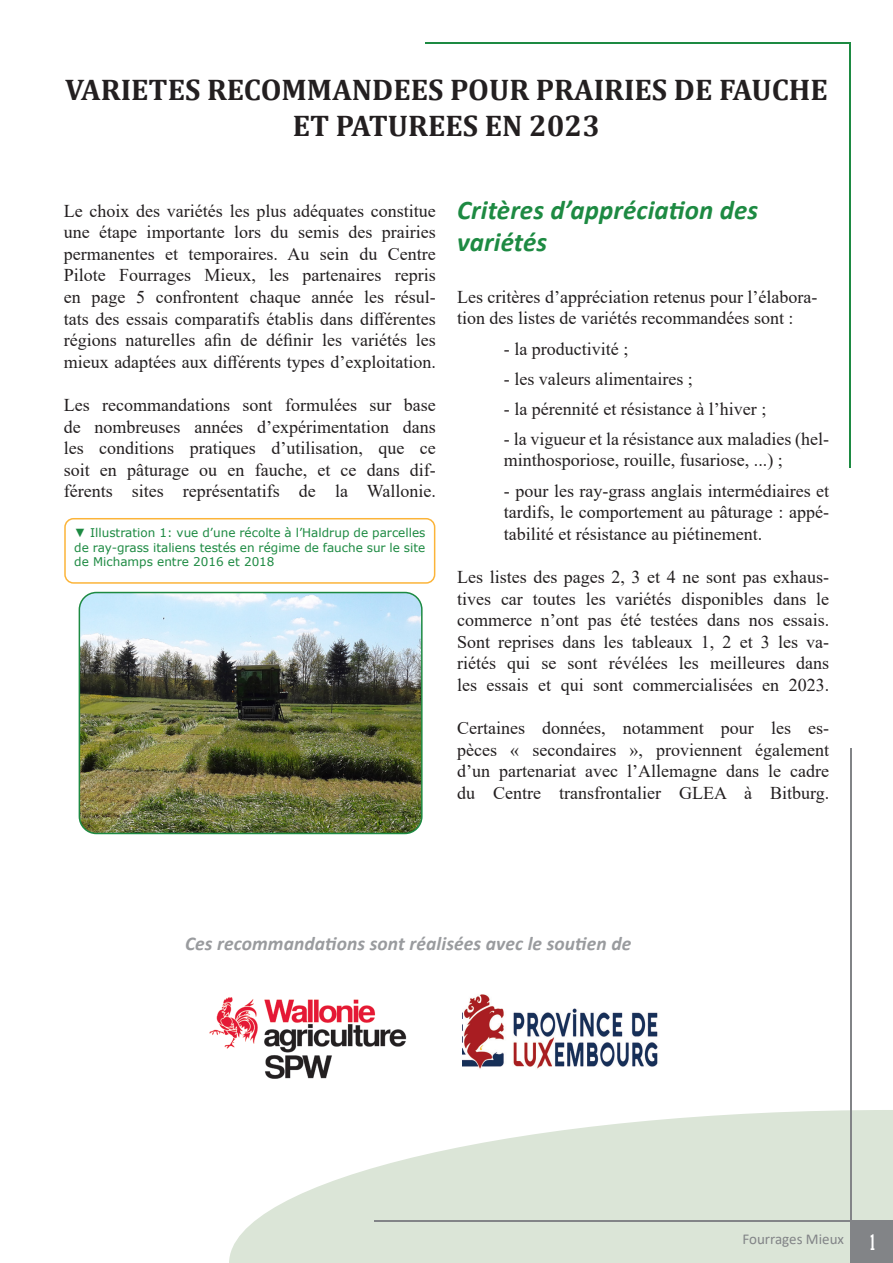
<style>
.page{position:relative;width:893px;height:1263px;background:#fff}
.page>*{position:absolute;margin:0;border:0;box-sizing:border-box;transform-origin:0 0}
.t1{font:700 30px/36px "Cambria";color:#231f20;text-align:center}
.t2{font:italic 700 27px/32.4px "Calibri";letter-spacing:.005em;color:#1d8a42}
.t3{font:condensed 21px "Rockwell";color:#fff}
.t4{font:italic 700 19.5px "Calibri";letter-spacing:.005em;color:#999b9e}
.t5{font:18px/21.6px "Times New Roman";color:#231f20;text-align:justify}
.t6{font:15px "Calibri";color:#828487}
.t7{font:12px/14.4px "Verdana";color:#1d8a42;text-align:justify}
.s1{font-family:"Times New Roman"}
</style>
<div class="page">
<svg style="left:229px;top:1110px;width:664px;height:153px;fill:#dbe5d7"></svg>
<hr style="left:426px;top:43px;width:425px;height:1px;background:#1d8a42">
<hr style="left:374px;top:1220px;width:476px;height:1px;background:#828487">
<div style="left:850px;top:1220px;width:43px;height:43px;background:#828487"></div>
<hr style="left:850px;top:43px;width:1px;height:425px;background:#1d8a42">
<hr style="left:850px;top:748px;width:1px;height:472px;background:#828487">
<img style="left:209px;top:997px;width:198px;height:82px">
<img style="left:462px;top:994px;width:196px;height:75px">
<img style="left:79px;top:592px;width:341px;height:241px">
<div style="left:79px;top:592px;width:344px;height:242px;border:2px solid #1d8a42;border-radius:17px"></div>
<div style="left:64px;top:518px;width:371px;height:66px;border:2px solid #fcb439;border-radius:9px"></div>
<h1 class="t1" style="left:65px;top:71px;width:764px">VARIETES RECOMMANDEES POUR PRAIRIES DE FAUCHE<br>ET PATUREES EN 2023</h1>
<p class="t5" style="left:64px;top:199px;width:374px">Le choix des variétés les plus adéquates constitue une étape importante lors du semis des prairies permanentes et temporaires. Au sein du Centre Pilote Fourrages Mieux, les partenaires repris en page 5 confrontent chaque année les résul&shy;tats des essais comparatifs établis dans différentes régions naturelles afin de définir les variétés les mieux adaptées aux différents types d’exploitation.</p>
<p class="t5" style="left:64px;top:394px;width:374px">Les recommandations sont formulées sur base de nombreuses années d’expérimentation dans les conditions pratiques d’utilisation, que ce soit en pâturage ou en fauche, et ce dans dif&shy;férents sites représentatifs de la Wallonie.</p>
<p class="t7" style="left:74px;top:525px;width:353px"><span class="s1">▼</span> Illustration 1: vue d’une récolte à l’Haldrup de parcelles de ray-grass italiens testés en régime de fauche sur le site de Michamps entre 2016 et 2018</p>
<h2 class="t2" style="left:457px;top:193px;width:303px">Critères d’appréciation des variétés</h2>
<p class="t5" style="left:457px;top:285px;width:362px">Les critères d’appréciation retenus pour l’élabora&shy;tion des listes de variétés recommandées sont :</p>
<p class="t5" style="left:504px;top:337px;width:126px">- la productivité ;</p>
<p class="t5" style="left:504px;top:367px;width:190px">- les valeurs alimentaires ;</p>
<p class="t5" style="left:504px;top:397px;width:264px">- la pérennité et résistance à l’hiver ;</p>
<p class="t5" style="left:504px;top:427px;width:327px">- la vigueur et la résistance aux maladies (hel&shy;minthosporiose, rouille, fusariose, ...) ;</p>
<p class="t5" style="left:504px;top:479px;width:327px">- pour les ray-grass anglais intermédiaires et tardifs, le comportement au pâturage : appé&shy;tabilité et résistance au piétinement.</p>
<p class="t5" style="left:457px;top:565px;width:374px">Les listes des pages 2, 3 et 4 ne sont pas exhaus&shy;tives car toutes les variétés disponibles dans le commerce n’ont pas été testées dans nos essais.<br>Sont reprises dans les tableaux 1, 2 et 3 les va&shy;riétés qui se sont révélées les meilleures dans les essais et qui sont commercialisées en 2023.</p>
<p class="t5" style="left:457px;top:717px;width:374px">Certaines données, notamment pour les es&shy;pèces « secondaires », proviennent également d’un partenariat avec l’Allemagne dans le cadre du Centre transfrontalier GLEA à Bitburg.</p>
<p class="t4" style="left:185px;top:930px;width:448px">Ces recommandations sont réalisées avec le soutien de</p>
<p class="t6" style="left:742px;top:1229px;width:103px">Fourrages Mieux</p>
<p class="t3" style="left:869px;top:1231px;width:9px">1</p>
</div>
